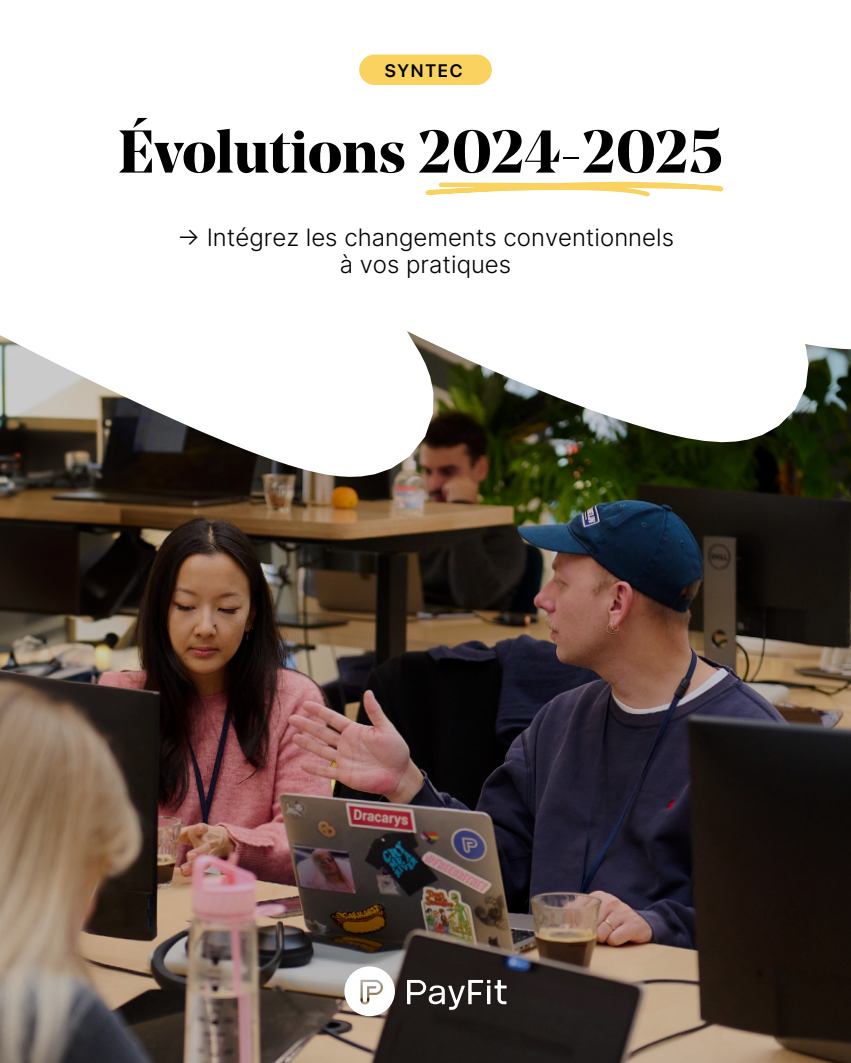
<style>
.page{position:relative;width:851px;height:1063px;background:#fff}
.page>*{position:absolute;margin:0;border:0;box-sizing:border-box;transform-origin:0 0}
.t1{font:700 60px "Noe Display";color:#000}
.t2{font:24px/27px "Inter";color:#000;text-align:center}
.t3{font:600 18px "SF Pro Display";letter-spacing:.1em;color:#000}
</style>
<div class="page">
<img style="left:0;top:495px;width:850px;height:568px">
<svg style="left:0;top:54px;width:850px;height:441px"></svg>
<svg style="left:294px;top:176px;width:437px;height:30px"></svg>
<div style="left:359px;top:55px;width:132px;height:30px;background:#f9d260;border-radius:15px"></div>
<svg style="left:407px;top:980px;width:99px;height:30px"></svg>
<svg style="left:344px;top:966px;width:51px;height:50px"></svg>
<p class="t3" style="left:384px;top:58px;width:79px">SYNTEC</p>
<h1 class="t1" style="left:118px;top:113px;width:606px">Évolutions 2024-2025</h1>
<p class="t2" style="left:177px;top:224px;width:498px">→ Intégrez les changements conventionnels à vos pratiques</p>
</div>
